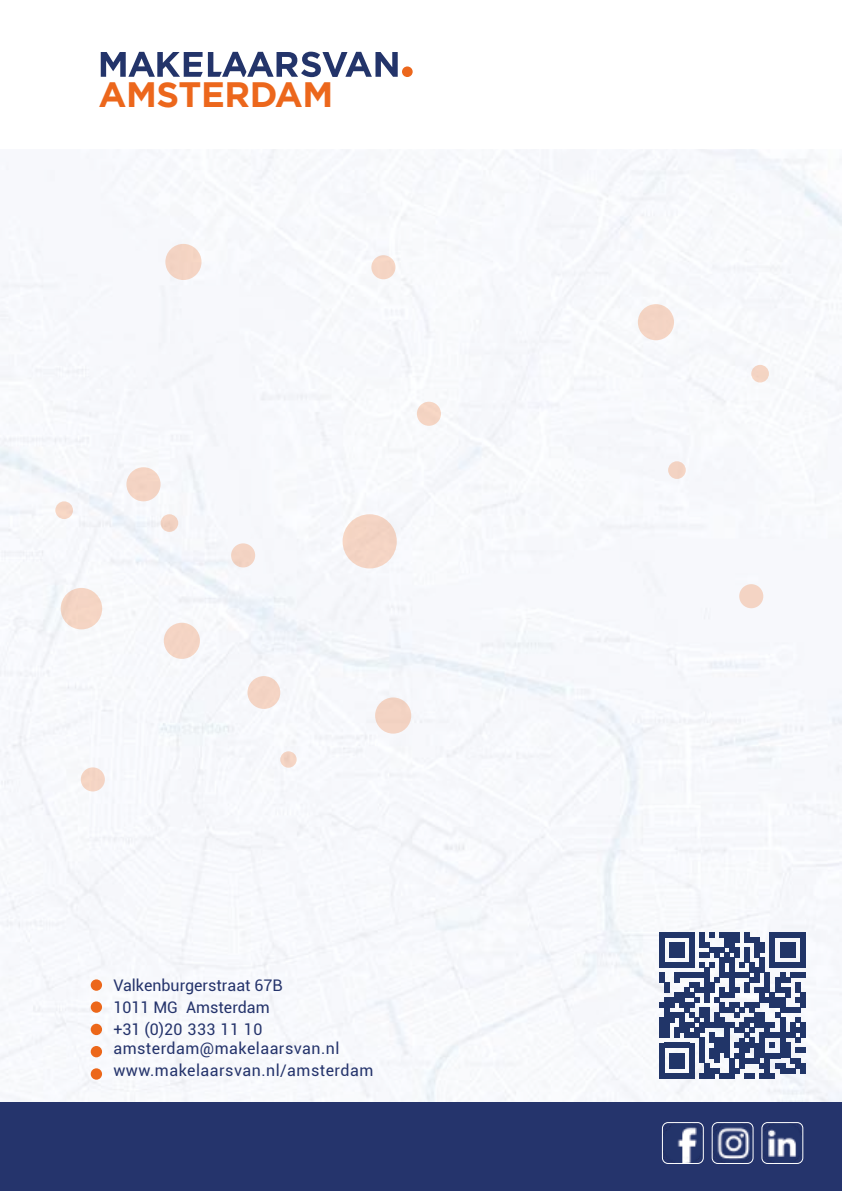
<style>
.page{position:relative;width:842px;height:1191px;background:#fff}
.page>*{position:absolute;margin:0;border:0;box-sizing:border-box;transform-origin:0 0}
.t1{font:700 35.2px "Gotham";letter-spacing:-.01em;color:#ec671c}
.t2{font:16px/22px "Roboto";letter-spacing:.03em;color:#25346c}
.t3{font:16px/22px "Roboto";color:#25346c}
</style>
<div class="page">
<img style="left:0;top:149px;width:842px;height:953px">
<div style="left:91px;top:1001px;width:11px;height:11px;background:#ec671a;border-radius:50%"></div>
<div style="left:91px;top:1046px;width:11px;height:11px;background:#ec671a;border-radius:50%"></div>
<div style="left:91px;top:979px;width:11px;height:11px;background:#ec671a;border-radius:50%"></div>
<div style="left:91px;top:1023px;width:11px;height:12px;background:#ec671a;border-radius:50%"></div>
<div style="left:91px;top:1068px;width:11px;height:11px;background:#ec671a;border-radius:50%"></div>
<div style="left:0;top:1102px;width:842px;height:89px;background:#25346c"></div>
<img style="left:712px;top:1122px;width:41px;height:41px">
<div style="left:712px;top:1122px;width:41px;height:41px;border:1px solid #fff;border-radius:6px"></div>
<img style="left:762px;top:1122px;width:41px;height:41px">
<div style="left:762px;top:1122px;width:41px;height:41px;border:1px solid #fff;border-radius:6px"></div>
<img style="left:662px;top:1124px;width:41px;height:39px">
<div style="left:662px;top:1122px;width:42px;height:41px;border:1px solid #fff;border-radius:6px"></div>
<svg style="left:101px;top:52px;width:297px;height:25px"></svg>
<div style="left:402px;top:66px;width:11px;height:11px;background:#ec671c;border-radius:50%"></div>
<div style="left:164px;top:623px;width:36px;height:36px;background:#f4d4c4;border-radius:50%"></div>
<div style="left:375px;top:697px;width:36px;height:36px;background:#f3d3c3;border-radius:50%"></div>
<div style="left:165px;top:244px;width:37px;height:36px;background:#f3d4c4;border-radius:50%"></div>
<div style="left:638px;top:304px;width:36px;height:36px;background:#f4d4c4;border-radius:50%"></div>
<div style="left:668px;top:461px;width:18px;height:18px;background:#f3d3c3;border-radius:50%"></div>
<div style="left:751px;top:365px;width:18px;height:17px;background:#f4d4c3;border-radius:50%"></div>
<div style="left:55px;top:501px;width:18px;height:18px;background:#f5d5c4;border-radius:50%"></div>
<div style="left:161px;top:514px;width:17px;height:18px;background:#f2d2c2;border-radius:50%"></div>
<div style="left:343px;top:514px;width:54px;height:54px;background:#f4d4c4;border-radius:50%"></div>
<div style="left:247px;top:676px;width:33px;height:33px;background:#f4d4c4;border-radius:50%"></div>
<div style="left:371px;top:255px;width:24px;height:24px;background:#f5d5c4;border-radius:50%"></div>
<div style="left:417px;top:402px;width:24px;height:24px;background:#f5d5c4;border-radius:50%"></div>
<div style="left:739px;top:584px;width:24px;height:24px;background:#f4d4c4;border-radius:50%"></div>
<div style="left:231px;top:543px;width:24px;height:24px;background:#f3d4c4;border-radius:50%"></div>
<div style="left:81px;top:767px;width:24px;height:24px;background:#f5d5c4;border-radius:50%"></div>
<div style="left:280px;top:751px;width:17px;height:16px;background:#f3d4c4;border-radius:50%"></div>
<div style="left:126px;top:467px;width:35px;height:34px;background:#f4d4c4;border-radius:50%"></div>
<div style="left:61px;top:588px;width:41px;height:41px;background:#f5d5c4;border-radius:50%"></div>
<svg style="left:659px;top:932px;width:146px;height:146px"></svg>
<div style="left:800px;top:1063px;width:5px;height:10px;background:#213568"></div>
<h1 class="t1" style="left:99px;top:74px;width:236px">AMSTERDAM</h1>
<p class="t3" style="left:113px;top:973px;width:171px">Valkenburgerstraat 67B<br>1011 MG Amsterdam +31 (0)20 333 11 10</p>
<p class="t2" style="left:113px;top:1036px;width:261px">amsterdam@makelaarsvan.nl www.makelaarsvan.nl/amsterdam</p>
</div>
